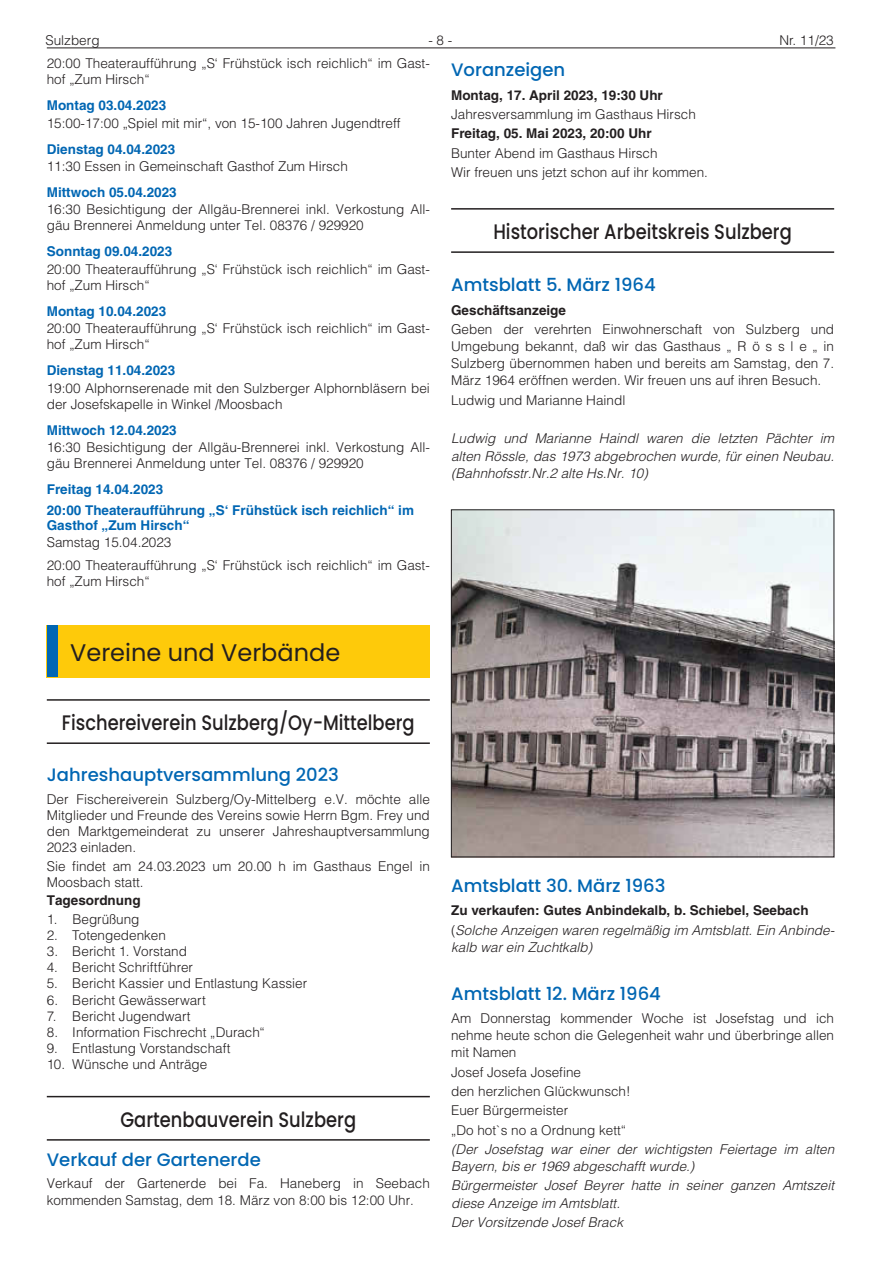
<style>
.page{position:relative;width:881px;height:1263px;background:#fff}
.page>*{position:absolute;margin:0;border:0;box-sizing:border-box;transform-origin:0 0}
.t1{font:24px "Poppins";color:#231f20}
.t2{font:500 21px "Poppins";color:#231f20;scale:.85 1}
.t3{font:500 18px "Poppins";color:#0166b3}
.t4{font:300 13.5px/16.2px "Helvetica LT";color:#231f20}
.t5{font:italic 300 13.5px/17.1px "Helvetica LT";color:#231f20}
.t6{font:700 13.5px/20.2px "Helvetica LT";color:#0166b3}
.t7{font:700 13.5px "Helvetica LT";color:#231f20}
.s1{font-weight:700;font-style:normal}
.s2{font-style:normal}
</style>
<div class="page">
<hr style="left:47px;top:48px;width:788px;height:1px;background:#231f20">
<hr style="left:451px;top:208px;width:382px;height:2px;background:#231f20">
<hr style="left:451px;top:251px;width:382px;height:2px;background:#231f20">
<img style="left:453px;top:512px;width:378px;height:343px">
<div style="left:451px;top:510px;width:382px;height:347px;border:1px solid #231f20"></div>
<hr style="left:47px;top:699px;width:382px;height:2px;background:#231f20">
<hr style="left:47px;top:742px;width:382px;height:2px;background:#231f20">
<hr style="left:47px;top:1096px;width:382px;height:1px;background:#231f20">
<hr style="left:47px;top:1139px;width:382px;height:1px;background:#231f20">
<div style="left:47px;top:625px;width:382px;height:52px;background:#feca0a"></div>
<div style="left:47px;top:625px;width:10px;height:52px;background:#0166b3"></div>
<p class="t4" style="left:45px;top:32px;width:56px">Sulzberg</p>
<p class="t4" style="left:428px;top:32px;width:26px">- 8 -</p>
<p class="t4" style="left:779px;top:32px;width:56px">Nr. 11/23</p>
<h3 class="t3" style="left:451px;top:60px;width:116px">Voranzeigen</h3>
<p class="t7" style="left:451px;top:87px;width:213px">Montag, 17. April 2023, 19:30 Uhr</p>
<p class="t4" style="left:451px;top:106px;width:246px">Jahresversammlung im Gasthaus Hirsch</p>
<p class="t7" style="left:451px;top:125px;width:202px">Freitag, 05. Mai 2023, 20:00 Uhr</p>
<p class="t4" style="left:451px;top:143px;width:258px;line-height:19.4px">Bunter Abend im Gasthaus Hirsch<br>Wir freuen uns jetzt schon auf ihr kommen.</p>
<p class="t4" style="left:47px;top:55px;width:384px">20:00 Theateraufführung „S‘ Frühstück isch reichlich“ im Gast&shy;hof „Zum Hirsch“</p>
<p class="t6" style="left:47px;top:95px;width:121px">Montag 03.04.2023</p>
<p class="t4" style="left:47px;top:115px;width:355px">15:00-17:00 „Spiel mit mir“, von 15-100 Jahren Jugendtreff</p>
<p class="t6" style="left:47px;top:139px;width:130px">Dienstag 04.04.2023</p>
<p class="t4" style="left:47px;top:158px;width:302px">11:30 Essen in Gemeinschaft Gasthof Zum Hirsch</p>
<p class="t6" style="left:47px;top:182px;width:131px">Mittwoch 05.04.2023</p>
<p class="t4" style="left:47px;top:201px;width:384px">16:30 Besichtigung der Allgäu-Brennerei inkl. Verkostung All&shy;gäu Brennerei Anmeldung unter Tel. 08376 / 929920</p>
<p class="t6" style="left:47px;top:241px;width:127px">Sonntag 09.04.2023</p>
<p class="t4" style="left:47px;top:261px;width:384px">20:00 Theateraufführung „S‘ Frühstück isch reichlich“ im Gast&shy;hof „Zum Hirsch“</p>
<p class="t6" style="left:47px;top:301px;width:121px">Montag 10.04.2023</p>
<p class="t4" style="left:47px;top:320px;width:384px">20:00 Theateraufführung „S‘ Frühstück isch reichlich“ im Gast&shy;hof „Zum Hirsch“</p>
<p class="t6" style="left:47px;top:360px;width:130px">Dienstag 11.04.2023</p>
<p class="t4" style="left:47px;top:380px;width:384px">19:00 Alphornserenade mit den Sulzberger Alphornbläsern bei der Josefskapelle in Winkel /Moosbach</p>
<p class="t6" style="left:47px;top:420px;width:131px">Mittwoch 12.04.2023</p>
<p class="t4" style="left:47px;top:439px;width:384px">16:30 Besichtigung der Allgäu-Brennerei inkl. Verkostung All&shy;gäu Brennerei Anmeldung unter Tel. 08376 / 929920</p>
<p class="t6" style="left:47px;top:479px;width:368px">Freitag 14.04.2023<br>20:00 Theateraufführung „S‘ Frühstück isch reichlich“ im</p>
<p class="t6" style="left:47px;top:514px;width:144px">Gasthof „Zum Hirsch“</p>
<p class="t4" style="left:47px;top:530px;width:384px;line-height:23px">Samstag 15.04.2023<br>20:00 Theateraufführung „S‘ Frühstück isch reichlich“ im Gast-</p>
<p class="t4" style="left:47px;top:573px;width:104px">hof „Zum Hirsch“</p>
<h2 class="t2" style="left:493px;top:220px;width:352px">Historischer Arbeitskreis Sulzberg</h2>
<h3 class="t3" style="left:451px;top:274px;width:206px">Amtsblatt 5. März 1964</h3>
<p class="t7" style="left:451px;top:302px;width:116px">Geschäftsanzeige</p>
<p class="t4" style="left:451px;top:320px;width:384px;line-height:17.1px;text-align:justify">Geben der verehrten Einwohnerschaft von Sulzberg und Umgebung bekannt, daß wir das Gasthaus „ R ö s s l e „ in Sulzberg übernommen haben und bereits am Samstag, den 7.<br>März 1964 eröffnen werden. Wir freuen uns auf ihren Besuch.</p>
<p class="t4" style="left:451px;top:392px;width:176px">Ludwig und Marianne Haindl</p>
<p class="t5" style="left:451px;top:430px;width:384px;text-align:justify">Ludwig und Marianne Haindl waren die letzten Pächter im alten Rössle, das 1973 abgebrochen wurde, für einen Neubau. (Bahnhofsstr.Nr.2 alte Hs.Nr. 10)</p>
<h1 class="t1" style="left:70px;top:639px;width:271px">Vereine und Verbände</h1>
<h2 class="t2" style="left:62px;top:711px;width:416px">Fischereiverein Sulzberg/Oy-Mittelberg</h2>
<h3 class="t3" style="left:47px;top:764px;width:293px">Jahreshauptversammlung 2023</h3>
<p class="t4" style="left:47px;top:791px;width:384px;text-align:justify">Der Fischereiverein Sulzberg/Oy-Mittelberg e.V. möchte alle Mitglieder und Freunde des Vereins sowie Herrn Bgm. Frey und den Marktgemeinderat zu unserer Jahreshauptversammlung 2023 einladen.</p>
<p class="t4" style="left:47px;top:858px;width:384px">Sie findet am 24.03.2023 um 20.00 h im Gasthaus Engel in<br>Moosbach statt.</p>
<p class="t7" style="left:47px;top:892px;width:95px">Tagesordnung</p>
<p class="t4" style="left:47px;top:910px;width:94px">1. Begrüßung</p>
<p class="t4" style="left:47px;top:927px;width:120px">2. Totengedenken</p>
<p class="t4" style="left:47px;top:943px;width:142px">3. Bericht 1. Vorstand</p>
<p class="t4" style="left:47px;top:959px;width:148px">4. Bericht Schriftführer</p>
<p class="t4" style="left:47px;top:975px;width:262px">5. Bericht Kassier und Entlastung Kassier</p>
<p class="t4" style="left:47px;top:991px;width:160px">6. Bericht Gewässerwart</p>
<p class="t4" style="left:47px;top:1008px;width:145px">7. Bericht Jugendwart</p>
<p class="t4" style="left:47px;top:1024px;width:219px">8. Information Fischrecht „Durach“</p>
<p class="t4" style="left:47px;top:1040px;width:185px">9. Entlastung Vorstandschaft</p>
<p class="t4" style="left:47px;top:1056px;width:162px">10. Wünsche und Anträge</p>
<h2 class="t2" style="left:120px;top:1107px;width:278px">Gartenbauverein Sulzberg</h2>
<h3 class="t3" style="left:47px;top:1149px;width:215px">Verkauf der Gartenerde</h3>
<p class="t4" style="left:47px;top:1175px;width:384px">Verkauf der Gartenerde bei Fa. Haneberg in Seebach kommenden Samstag, dem 18. März von 8:00 bis 12:00 Uhr.</p>
<h3 class="t3" style="left:451px;top:875px;width:216px">Amtsblatt 30. März 1963</h3>
<p class="t5" style="left:451px;top:901px;width:384px;line-height:19.4px"><span class="s1">Zu verkaufen: Gutes Anbindekalb, b. Schiebel, Seebach </span><span class="s2">(</span>Solche Anzeigen waren regelmäßig im Amtsblatt. Ein Anbinde-</p>
<p class="t5" style="left:451px;top:938px;width:143px">kalb war ein Zuchtkalb)</p>
<h3 class="t3" style="left:451px;top:983px;width:211px">Amtsblatt 12. März 1964</h3>
<p class="t4" style="left:451px;top:1009px;width:384px;line-height:17.1px;text-align:justify">Am Donnerstag kommender Woche ist Josefstag und ich nehme heute schon die Gelegenheit wahr und überbringe allen mit Namen</p>
<p class="t4" style="left:451px;top:1062px;width:181px;line-height:19.4px">Josef Josefa Josefine<br>den herzlichen Glückwunsch!<br>Euer Bürgermeister<br>„Do hot`s no a Ordnung kett“</p>
<p class="t5" style="left:451px;top:1140px;width:384px">(Der Josefstag war einer der wichtigsten Feiertage im alten<br>Bayern, bis er 1969 abgeschafft wurde.)</p>
<p class="t5" style="left:451px;top:1177px;width:384px">Bürgermeister Josef Beyrer hatte in seiner ganzen Amtszeit diese Anzeige im Amtsblatt.</p>
<p class="t5" style="left:451px;top:1213px;width:173px">Der Vorsitzende Josef Brack</p>
</div>
